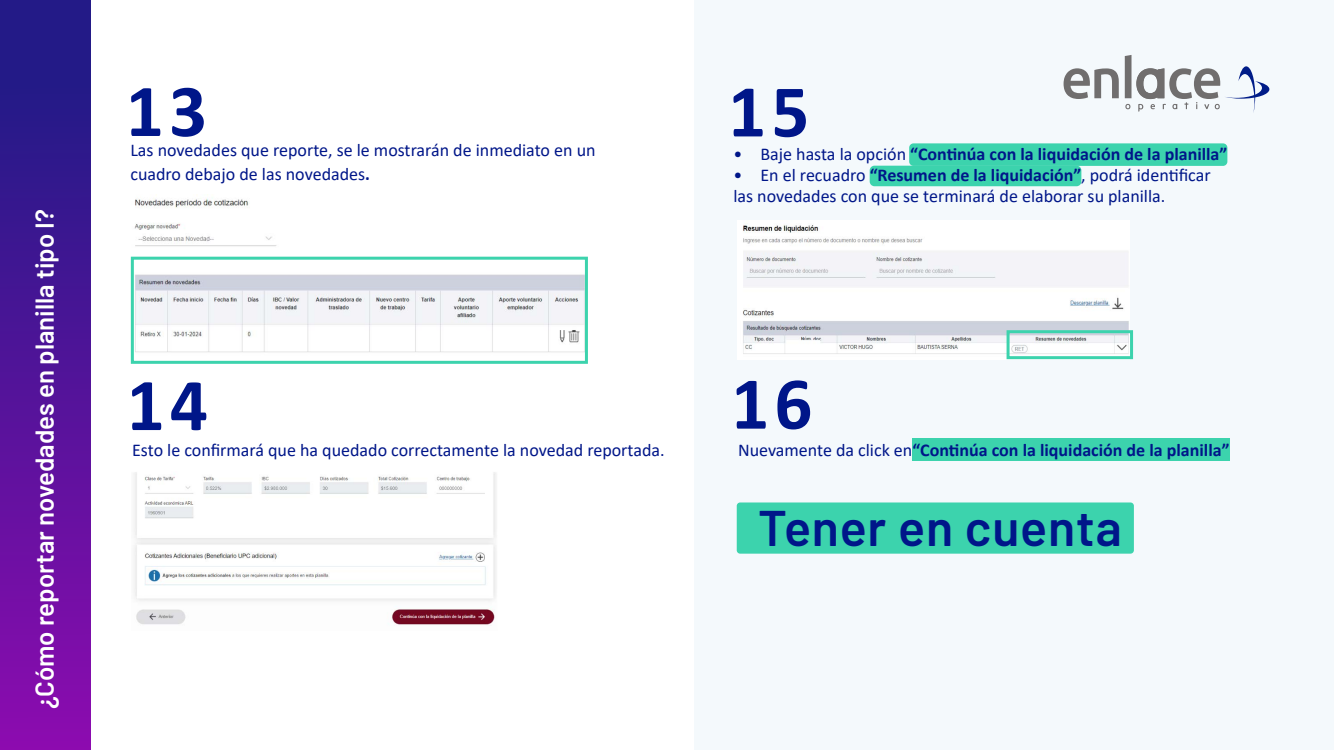
<style>
.page{position:relative;width:1334px;height:750px;background:#fff}
.page>*{position:absolute;margin:0;border:0;box-sizing:border-box;transform-origin:0 0}
.t1{font:700 75px "Calibri";letter-spacing:.07em;color:#001689}
.t2{font:600 49.95px "Barlow";letter-spacing:.015em;color:#001689}
.t3{font:600 25.8px "Barlow";color:#fff}
.t4{font:18px/24px "Calibri";color:#001689}
.t5{font:700 18px "Calibri";color:#001689}
.s1{font-weight:700}
.s2{font-weight:400}
</style>
<div class="page">
<div style="left:694px;top:0;width:639px;height:750px;background:#f4f9fc"></div>
<svg style="left:1063px;top:68px;width:55px;height:31px"></svg>
<svg style="left:1124px;top:55px;width:145px;height:58px"></svg>
<div style="left:0;top:0;width:90px;height:750px;background:linear-gradient(to bottom,#181c83,#8b0baf)"></div>
<img style="left:130px;top:194px;width:456px;height:167px">
<div style="left:131px;top:257px;width:457px;height:107px;border:3px solid #3cd3ad"></div>
<img style="left:134px;top:472px;width:362px;height:153px">
<div style="left:909px;top:143px;width:318px;height:23px;background:#3cd3ad;border-radius:4px"></div>
<div style="left:869px;top:166px;width:212px;height:20px;background:#3cd3ad;border-radius:5px"></div>
<img style="left:738px;top:220px;width:390px;height:139px">
<div style="left:1006px;top:330px;width:126px;height:29px;border:3px solid #3cd3ad"></div>
<div style="left:912px;top:439px;width:317px;height:22px;background:#3cd3ad"></div>
<div style="left:736px;top:502px;width:397px;height:52px;background:#3cd3ad;border-radius:3px"></div>
<h3 class="t3" style="left:25px;top:709px;width:501px;rotate:-90deg">¿Cómo reportar novedades en planilla tipo I?</h3>
<h1 class="t1" style="left:126px;top:58px;width:83px">13</h1>
<h1 class="t1" style="left:728px;top:59px;width:83px">15</h1>
<p class="t4" style="left:130px;top:138px;width:466px">Las novedades que reporte, se le mostrarán de inmediato en un cuadro debajo de las novedades<span class="s1">.</span></p>
<p class="t5" style="left:733px;top:141px;width:495px"><span class="s2">• Baje hasta la opción</span> “Continúa con la liquidación de la planilla”</p>
<p class="t4" style="left:733px;top:164px;width:478px;line-height:21px">• En el recuadro <span class="s1">“Resumen de la liquidación”</span>, podrá identificar las novedades con que se terminará de elaborar su planilla.</p>
<h1 class="t1" style="left:127px;top:352px;width:83px">14</h1>
<p class="t4" style="left:132px;top:438px;width:534px">Esto le confirmará que ha quedado correctamente la novedad reportada.</p>
<h1 class="t1" style="left:731px;top:351px;width:83px">16</h1>
<p class="t5" style="left:738px;top:438px;width:493px"><span class="s2">Nuevamente da click en</span>“Continúa con la liquidación de la planilla”</p>
<h2 class="t2" style="left:758px;top:491px;width:365px">Tener en cuenta</h2>
</div>
